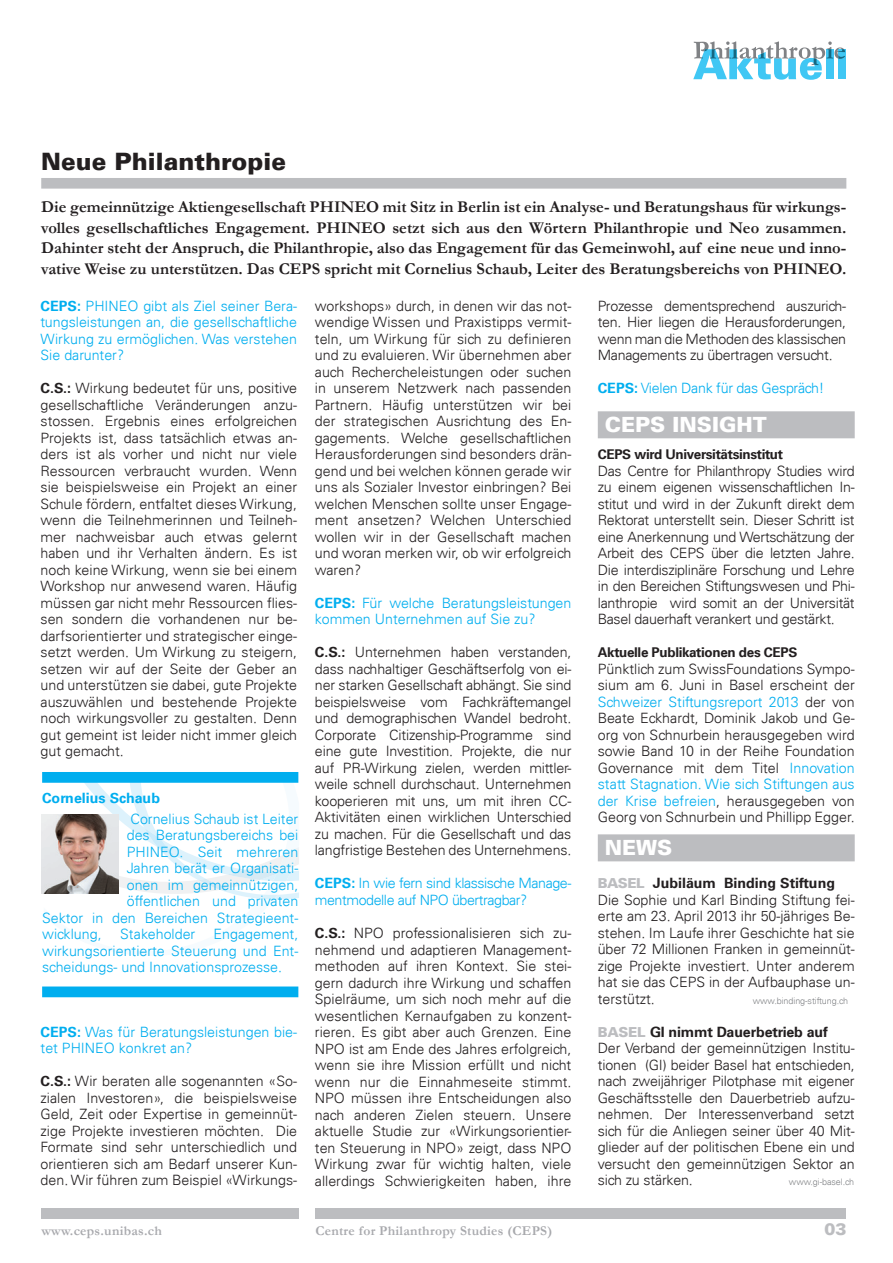
<style>
.page{position:relative;width:893px;height:1263px;background:#fff}
.page>*{position:absolute;margin:0;border:0;box-sizing:border-box;transform-origin:0 0}
.t1{font:900 24px "Univers LT";color:#231f20}
.t2{font:900 21px "Univers LT";color:#fff}
.t3{font:700 16.5px/20.7px "Garamond";color:#231f20;text-align:justify}
.t4{font:900 16.5px "Univers LT";color:#bcbdc0}
.t5{font:300 14.25px/16.5px "Univers 45";color:#231f20;text-align:justify}
.t6{font:300 14.25px/16.5px "Univers 45";color:#00aeef;text-align:justify}
.t7{font:300 14.25px/16.5px "Univers 45";letter-spacing:-.03em;color:#00aeef}
.t8{font:700 14.25px "Univers 65";letter-spacing:-.01em;color:#231f20}
.t9{font:300 14.25px "Univers 45";letter-spacing:-.02em;color:#00aeef}
.t10{font:700 14.25px "Univers 65";color:#00aeef}
.t11{font:700 13.5px "Univers 65";letter-spacing:-.025em;color:#231f20}
.t12{font:700 13.5px "Garamond";letter-spacing:.02em;color:#a8a9ad}
.t13{font:300 9px "Univers 45";letter-spacing:-.01em;color:#808285}
.s1{font-family:"Univers 65";font-weight:700}
.s2{color:#00aeef}
.s3{font-family:"Univers LT";font-weight:900;font-size:13.8px;color:#bcbdc0}
</style>
<div class="page">
<svg style="left:44px;top:782px;width:255px;height:118px"></svg>
<div style="left:315px;top:1208px;width:531px;height:10px;background:#bcbdc0"></div>
<div style="left:41px;top:1208px;width:257px;height:10px;background:#bcbdc0"></div>
<div style="left:838px;top:49px;width:8px;height:30px;background:#40c7f4"></div>
<svg style="left:693px;top:41px;width:152px;height:39px"></svg>
<div style="left:41px;top:178px;width:805px;height:11px;background:#bcbdc0"></div>
<div style="left:598px;top:834px;width:257px;height:27px;background:#bcbdc0"></div>
<div style="left:598px;top:411px;width:257px;height:27px;background:#bcbdc0"></div>
<div style="left:42px;top:772px;width:256px;height:11px;background:#00aeef"></div>
<div style="left:42px;top:986px;width:256px;height:11px;background:#00aeef"></div>
<img style="left:42px;top:815px;width:76px;height:79px">
<h1 class="t1" style="left:41px;top:146px;width:246px">Neue Philanthropie</h1>
<p class="t3" style="left:41px;top:196px;width:807px">Die gemeinnützige Aktiengesellschaft PHINEO mit Sitz in Berlin ist ein Analyse- und Beratungshaus für wirkungs&shy;volles gesellschaftliches Engagement. PHINEO setzt sich aus den Wörtern Philanthropie und Neo zusammen.<br>Dahinter steht der Anspruch, die Philanthropie, also das Engagement für das Gemeinwohl, auf eine neue und inno&shy;vative Weise zu unterstützen. Das CEPS spricht mit Cornelius Schaub, Leiter des Beratungsbereichs von PHINEO.</p>
<p class="t6" style="left:41px;top:297px;width:258px"><span class="s1">CEPS:</span> PHINEO gibt als Ziel seiner Bera&shy;tungsleistungen an, die gesellschaftliche Wirkung zu ermöglichen. Was verstehen Sie darunter?</p>
<p class="t5" style="left:41px;top:380px;width:258px"><span class="s1">C.S.:</span> Wirkung bedeutet für uns, positive gesellschaftliche Veränderungen anzu&shy;stossen. Ergebnis eines erfolgreichen Projekts ist, dass tatsächlich etwas an&shy;ders ist als vorher und nicht nur viele Ressourcen verbraucht wurden. Wenn sie beispielsweise ein Projekt an einer Schule fördern, entfaltet dieses Wirkung, wenn die Teilnehmerinnen und Teilneh&shy;mer nachweisbar auch etwas gelernt haben und ihr Verhalten ändern. Es ist noch keine Wirkung, wenn sie bei einem Workshop nur anwesend waren. Häufig müssen gar nicht mehr Ressourcen flies&shy;sen sondern die vorhandenen nur be&shy;darfsorientierter und strategischer einge&shy;setzt werden. Um Wirkung zu steigern, setzen wir auf der Seite der Geber an und unterstützen sie dabei, gute Projekte auszuwählen und bestehende Projekte noch wirkungsvoller zu gestalten. Denn gut gemeint ist leider nicht immer gleich gut gemacht.</p>
<p class="t5" style="left:598px;top:297px;width:250px">Prozesse dementsprechend auszurich&shy;ten. Hier liegen die Herausforderungen, wenn man die Methoden des klassischen Managements zu übertragen versucht.</p>
<p class="t9" style="left:598px;top:380px;width:228px"><span class="s1">CEPS:</span> Vielen Dank für das Gespräch!</p>
<p class="t5" style="left:315px;top:298px;width:258px">workshops» durch, in denen wir das not&shy;wendige Wissen und Praxistipps vermit&shy;teln, um Wirkung für sich zu definieren und zu evaluieren. Wir übernehmen aber auch Rechercheleistungen oder suchen in unserem Netzwerk nach passenden Partnern. Häufig unterstützen wir bei der strategischen Ausrichtung des En&shy;gagements. Welche gesellschaftlichen Herausforderungen sind besonders drän&shy;gend und bei welchen können gerade wir uns als Sozialer Investor einbringen? Bei welchen Menschen sollte unser Engage&shy;ment ansetzen? Welchen Unterschied wollen wir in der Gesellschaft machen und woran merken wir, ob wir erfolgreich waren?</p>
<p class="t6" style="left:315px;top:595px;width:258px"><span class="s1">CEPS:</span> Für welche Beratungsleistungen kommen Unternehmen auf Sie zu?</p>
<p class="t5" style="left:315px;top:644px;width:258px"><span class="s1">C.S.:</span> Unternehmen haben verstanden, dass nachhaltiger Geschäftserfolg von ei&shy;ner starken Gesellschaft abhängt. Sie sind beispielsweise vom Fachkräftemangel und demographischen Wandel bedroht.<br>Corporate Citizenship-Programme sind eine gute Investition. Projekte, die nur auf PR-Wirkung zielen, werden mittler&shy;weile schnell durchschaut. Unternehmen kooperieren mit uns, um mit ihren CC-Aktivitäten einen wirklichen Unterschied zu machen. Für die Gesellschaft und das langfristige Bestehen des Unternehmens.</p>
<p class="t7" style="left:315px;top:875px;width:258px"><span class="s1">CEPS:</span> In wie fern sind klassische Manage&shy;mentmodelle auf NPO übertragbar?</p>
<p class="t5" style="left:315px;top:925px;width:258px"><span class="s1">C.S.:</span> NPO professionalisieren sich zu&shy;nehmend und adaptieren Management&shy;methoden auf ihren Kontext. Sie stei&shy;gern dadurch ihre Wirkung und schaffen Spielräume, um sich noch mehr auf die wesentlichen Kernaufgaben zu konzent&shy;rieren. Es gibt aber auch Grenzen. Eine NPO ist am Ende des Jahres erfolgreich, wenn sie ihre Mission erfüllt und nicht wenn nur die Einnahmeseite stimmt.<br>NPO müssen ihre Entscheidungen also nach anderen Zielen steuern. Unsere aktuelle Studie zur «Wirkungsorientier&shy;ten Steuerung in NPO» zeigt, dass NPO Wirkung zwar für wichtig halten, viele allerdings Schwierigkeiten haben, ihre</p>
<h2 class="t2" style="left:605px;top:412px;width:164px">CEPS INSIGHT</h2>
<p class="t11" style="left:598px;top:447px;width:187px">CEPS wird Universitätsinstitut</p>
<p class="t5" style="left:598px;top:462px;width:258px">Das Centre for Philanthropy Studies wird zu einem eigenen wissenschaftlichen In&shy;stitut und wird in der Zukunft direkt dem Rektorat unterstellt sein. Dieser Schritt ist eine Anerkennung und Wertschätzung der Arbeit des CEPS über die letzten Jahre.<br>Die interdiszipli näre Forschung und Lehre in den Bereichen Stiftungswesen und Phi&shy;lanthropie wird somit an der Uni versität Basel dauerhaft verankert und gestärkt.</p>
<p class="t11" style="left:598px;top:645px;width:201px">Aktuelle Publikationen des CEPS</p>
<p class="t5" style="left:598px;top:660px;width:258px">Pünktlich zum SwissFoundations Sympo&shy;sium am 6. Juni in Basel erscheint der <span class="s2">Schweizer Stiftungsreport 2013</span> der von Beate Eckhardt, Dominik Jakob und Ge&shy;org von Schnurbein herausgegeben wird sowie Band 10 in der Reihe Foundation Governance mit dem Titel <span class="s2">Innovation statt Stagnation. Wie sich Stiftungen aus der Krise befreien</span>, herausgegeben von Georg von Schnurbein und Phillipp Egger.</p>
<p class="t10" style="left:42px;top:789px;width:119px">Cornelius Schaub</p>
<p class="t6" style="left:131px;top:810px;width:169px">Cornelius Schaub ist Leiter</p>
<p class="t6" style="left:127px;top:827px;width:173px">des Beratungsbereichs bei</p>
<p class="t6" style="left:127px;top:843px;width:173px">PHINEO. Seit mehreren</p>
<p class="t6" style="left:127px;top:860px;width:173px">Jahren berät er Organisati-</p>
<p class="t6" style="left:127px;top:876px;width:173px">onen im gemeinnützigen,</p>
<p class="t6" style="left:127px;top:893px;width:173px">öffentlichen und privaten</p>
<p class="t6" style="left:42px;top:909px;width:258px">Sektor in den Bereichen Strategieent-</p>
<p class="t6" style="left:42px;top:926px;width:61px">wicklung,</p>
<p class="t6" style="left:120px;top:926px;width:77px">Stakeholder</p>
<h2 class="t2" style="left:605px;top:835px;width:69px">NEWS</h2>
<p class="t8" style="left:598px;top:875px;width:239px"><span class="s3">BASEL</span> Jubiläum Binding Stiftung</p>
<p class="t5" style="left:598px;top:891px;width:258px">Die Sophie und Karl Binding Stiftung fei&shy;erte am 23. April 2013 ihr 50-jähriges Be&shy;stehen. Im Laufe ihrer Geschichte hat sie über 72 Millionen Franken in gemeinnüt&shy;zige Projekte investiert. Unter anderem hat sie das CEPS in der Aufbauphase un&shy;terstützt.</p>
<p class="t6" style="left:42px;top:926px;width:258px;text-indent:171px">Engagement, wirkungsorientierte Steuerung und Ent&shy;scheidungs- und Innovationsprozesse.</p>
<p class="t13" style="left:753px;top:995px;width:97px">www.binding-stiftung.ch</p>
<p class="t8" style="left:598px;top:1023px;width:231px"><span class="s3">BASEL</span> GI nimmt Dauerbetrieb auf</p>
<p class="t5" style="left:598px;top:1040px;width:258px">Der Verband der gemeinnützigen Institu&shy;tionen (GI) beider Basel hat entschieden, nach zweijähriger Pilotphase mit eigener Geschäftsstelle den Dauerbetrieb aufzu&shy;nehmen. Der Interessenverband setzt sich für die Anliegen seiner über 40 Mit&shy;glieder auf der politischen Ebene ein und versucht den gemeinnützigen Sektor an sich zu stärken.</p>
<p class="t6" style="left:41px;top:1024px;width:258px"><span class="s1">CEPS:</span> Was für Beratungsleistungen bie&shy;tet PHINEO konkret an?</p>
<p class="t5" style="left:41px;top:1073px;width:258px"><span class="s1">C.S.:</span> Wir beraten alle sogenannten «So&shy;zialen Investoren», die beispielsweise Geld, Zeit oder Expertise in gemeinnüt&shy;zige Projekte investieren möchten. Die Formate sind sehr unterschiedlich und orientieren sich am Bedarf unserer Kun&shy;den. Wir führen zum Beispiel «Wirkungs-</p>
<p class="t13" style="left:789px;top:1177px;width:67px">www.gi-basel.ch</p>
<p class="t12" style="left:41px;top:1221px;width:122px">www.ceps.unibas.ch</p>
<p class="t12" style="left:315px;top:1221px;width:238px">Centre for Philanthropy Studies (CEPS)</p>
<p class="t4" style="left:824px;top:1219px;width:24px">03</p>
</div>
